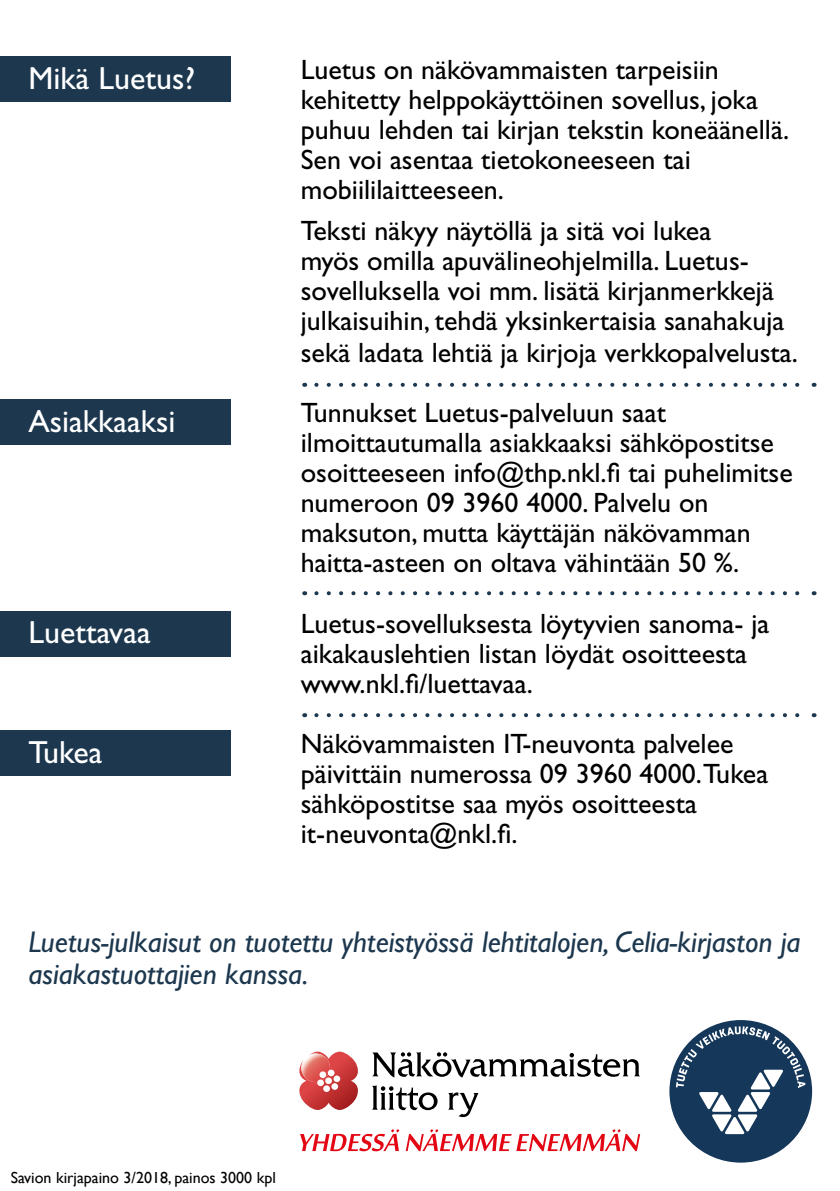
<style>
.page{position:relative;width:840px;height:1191px;background:#fff}
.page>*{position:absolute;margin:0;border:0;box-sizing:border-box;transform-origin:0 0}
.t1{font:32px "Gill Sans Std";color:#fff}
.t2{font:italic 30px/32px "Gill Sans Std";color:#1c374e}
.t3{font:28px/30px "Gill Sans Std";color:#000}
.t4{font:16px "Gill Sans";color:#000}
</style>
<div class="page">
<div style="left:0;top:57px;width:231px;height:45px;background:#1c374e"></div>
<div style="left:0;top:400px;width:231px;height:45px;background:#1c374e"></div>
<div style="left:0;top:611px;width:231px;height:46px;background:#1c374e"></div>
<div style="left:0;top:730px;width:231px;height:45px;background:#1c374e"></div>
<svg style="left:300px;top:1129px;width:340px;height:22px"></svg>
<svg style="left:299px;top:1051px;width:59px;height:59px"></svg>
<img style="left:301px;top:1053px;width:29px;height:29px">
<div style="left:319px;top:1071px;width:7px;height:7px;background:#fff;border-radius:50%"></div>
<div style="left:333px;top:1075px;width:7px;height:7px;background:#fff;border-radius:50%"></div>
<div style="left:331px;top:1083px;width:7px;height:6px;background:#fff;border-radius:50%"></div>
<div style="left:323px;top:1085px;width:7px;height:7px;background:#fff;border-radius:50%"></div>
<svg style="left:327px;top:1069px;width:7px;height:7px"></svg>
<div style="left:317px;top:1079px;width:7px;height:7px;background:#fff;border-radius:50%"></div>
<div style="left:325px;top:1077px;width:7px;height:7px;background:#fff;border-radius:50%"></div>
<svg style="left:372px;top:1052px;width:267px;height:25px"></svg>
<svg style="left:372px;top:1085px;width:65px;height:25px"></svg>
<svg style="left:448px;top:1092px;width:30px;height:25px"></svg>
<svg style="left:316px;top:383px;width:484px;height:4px"></svg>
<svg style="left:316px;top:591px;width:484px;height:4px"></svg>
<svg style="left:316px;top:713px;width:484px;height:4px"></svg>
<svg style="left:669px;top:1020px;width:142px;height:142px"></svg>
<p class="t1" style="left:28px;top:59px;width:168px">Mikä Luetus?</p>
<p class="t3" style="left:300px;top:54px;width:489px">Luetus on näkövammaisten tarpeisiin kehitetty helppokäyttöinen sovellus, joka puhuu lehden tai kirjan tekstin koneäänellä.<br>Sen voi asentaa tietokoneeseen tai mobiililaitteeseen.</p>
<p class="t3" style="left:300px;top:215px;width:498px">Teksti näkyy näytöllä ja sitä voi lukea<br>myös omilla apuvälineohjelmilla. Luetus&shy;sovelluksella voi mm. lisätä kirjanmerkkejä julkaisuihin, tehdä yksinkertaisia sanahakuja sekä ladata lehtiä ja kirjoja verkkopalvelusta.</p>
<p class="t1" style="left:28px;top:403px;width:148px">Asiakkaaksi</p>
<p class="t3" style="left:300px;top:398px;width:493px">Tunnukset Luetus-palveluun saat ilmoittautumalla asiakkaaksi sähköpostitse osoitteeseen info@thp.nkl.fi tai puhelimitse numeroon 09 3960 4000. Palvelu on maksuton, mutta käyttäjän näkövamman haitta-asteen on oltava vähintään 50 %.</p>
<p class="t1" style="left:28px;top:613px;width:124px">Luettavaa</p>
<p class="t3" style="left:300px;top:608px;width:470px">Luetus-sovelluksesta löytyvien sanoma- ja aikakauslehtien listan löydät osoitteesta www.nkl.fi/luettavaa.</p>
<p class="t1" style="left:28px;top:734px;width:76px">Tukea</p>
<p class="t3" style="left:300px;top:729px;width:468px">Näkövammaisten IT-neuvonta palvelee päivittäin numerossa 09 3960 4000.Tukea sähköpostitse saa myös osoitteesta it-neuvonta@nkl.fi.</p>
<p class="t2" style="left:28px;top:926px;width:773px">Luetus-julkaisut on tuotettu yhteistyössä lehtitalojen, Celia-kirjaston ja asiakastuottajien kanssa.</p>
<p class="t4" style="left:11px;top:1168px;width:266px">Savion kirjapaino 3/2018, painos 3000 kpl</p>
</div>
